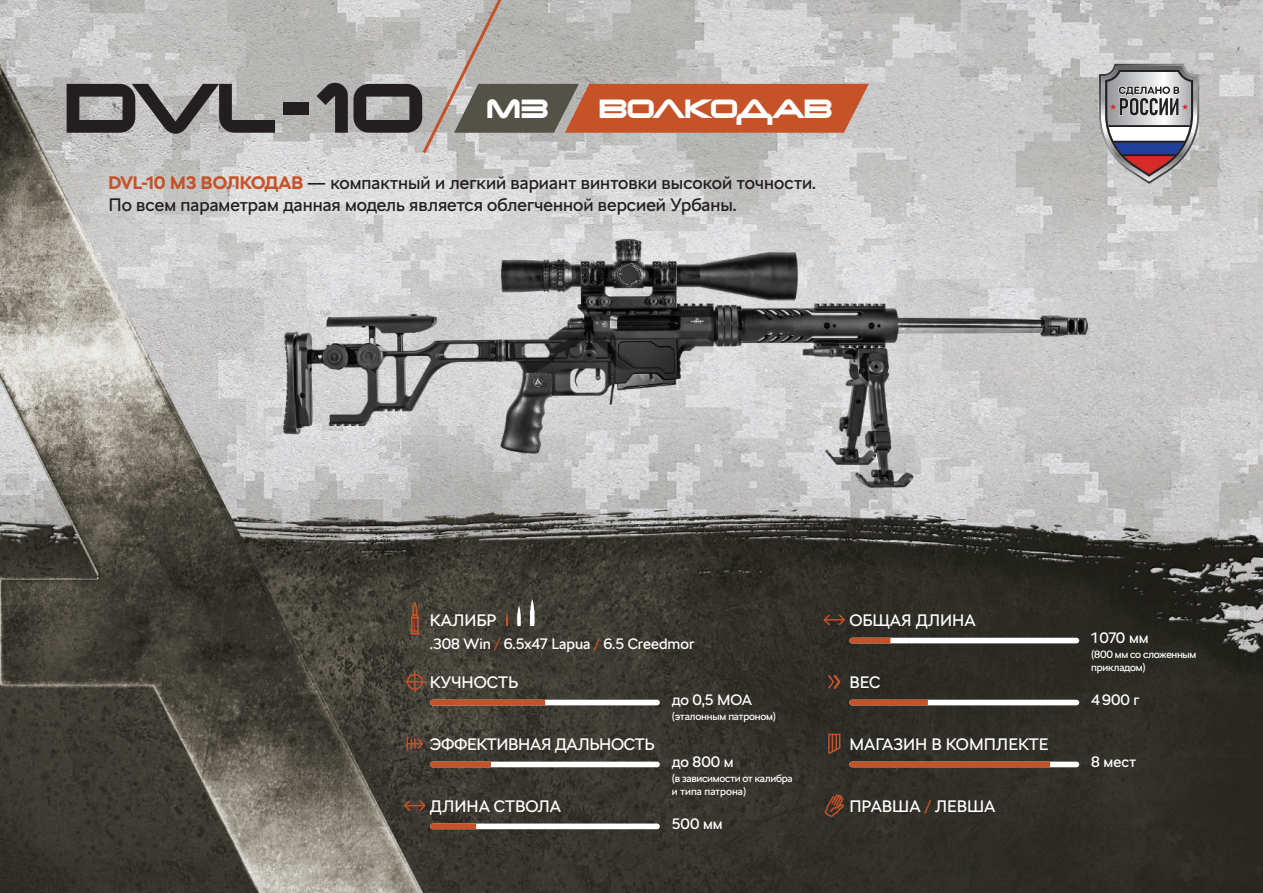
<style>
.page{position:relative;width:1263px;height:893px;background:#fff}
.page>*{position:absolute;margin:0;border:0;box-sizing:border-box;transform-origin:0 0}
.t1{font:700 88.5px "Changeling Neo";color:#231f20}
.t2{font:700 33.45px "Changeling Neo";color:#fff}
.t3{font:18px/21.6px "SKODA Next";color:#231f20}
.t4{font:16.5px "SKODA Next";color:#fff}
.t5{font:16.5px "SKODA Next";letter-spacing:-.02em;color:#fff}
.t6{font:15px "SKODA Next";color:#fff}
.t7{font:10.5px/12.6px "SKODA Next";letter-spacing:-.03em;color:#fff}
.s1{font-weight:700;color:#c65228}
.s2{color:#c65228}
</style>
<div class="page">
<img style="left:0;top:0;width:1263px;height:893px">
<div style="left:72px;top:138px;width:775px;height:112px;background:#fff;opacity:.75"></div>
<svg style="left:420px;top:0;width:449px;height:157px;background:#baa298"></svg>
<svg style="left:822px;top:613px;width:24px;height:14px"></svg>
<svg style="left:827px;top:673px;width:15px;height:18px"></svg>
<svg style="left:791px;top:793px;width:54px;height:88px;background:#363028"></svg>
<div style="left:849px;top:638px;width:230px;height:5px;background:#fff;border-radius:3px"></div>
<svg style="left:849px;top:638px;width:41px;height:5px"></svg>
<div style="left:849px;top:762px;width:230px;height:5px;background:#fff;border-radius:3px"></div>
<svg style="left:849px;top:762px;width:201px;height:5px"></svg>
<svg style="left:827px;top:733px;width:14px;height:21px"></svg>
<div style="left:430px;top:762px;width:230px;height:5px;background:#fff;border-radius:3px"></div>
<svg style="left:430px;top:762px;width:61px;height:5px"></svg>
<svg style="left:406px;top:737px;width:19px;height:14px"></svg>
<div style="left:430px;top:823px;width:230px;height:6px;background:#fff;border-radius:3px"></div>
<svg style="left:430px;top:823px;width:46px;height:6px"></svg>
<div style="left:430px;top:700px;width:230px;height:5px;background:#fff;border-radius:3px"></div>
<svg style="left:430px;top:700px;width:115px;height:5px"></svg>
<hr style="left:414px;top:671px;width:2px;height:21px;background:#c65228">
<hr style="left:405px;top:681px;width:20px;height:2px;background:#c65228">
<div style="left:407px;top:674px;width:16px;height:16px;border:2px solid #c65228;border-radius:50%"></div>
<svg style="left:403px;top:799px;width:24px;height:13px"></svg>
<svg style="left:409px;top:602px;width:11px;height:33px"></svg>
<svg style="left:530px;top:599px;width:4px;height:27px"></svg>
<svg style="left:517px;top:606px;width:4px;height:20px"></svg>
<svg style="left:506px;top:612px;width:2px;height:14px"></svg>
<div style="left:849px;top:700px;width:230px;height:5px;background:#fff;border-radius:3px"></div>
<svg style="left:849px;top:700px;width:79px;height:5px"></svg>
<svg style="left:1098px;top:62px;width:102px;height:124px;background:#a7a1a7"></svg>
<hr style="left:1113px;top:141px;width:72px;height:2px;background:#231f20">
<hr style="left:1122px;top:154px;width:54px;height:2px;background:#231f20">
<h1 class="t1" style="left:64px;top:50px;width:363px">DVL-10</h1>
<h2 class="t2" style="left:486px;top:87px;width:63px">M3</h2>
<h2 class="t2" style="left:599px;top:87px;width:235px">ВОЛКОДАВ</h2>
<p class="t3" style="left:108px;top:172px;width:709px"><span class="s1">DVL-10 М3 ВОЛКОДАВ</span> — компактный и легкий вариант винтовки высокой точности.<br>По всем параметрам данная модель является облегченной версией Урбаны.</p>
<p class="t4" style="left:430px;top:610px;width:68px">КАЛИБР</p>
<p class="t6" style="left:430px;top:635px;width:266px">.308 Win <span class="s2">/</span> 6.5x47 Lapua <span class="s2">/</span> 6.5 Creedmor</p>
<p class="t4" style="left:430px;top:672px;width:90px">КУЧНОСТЬ</p>
<p class="t6" style="left:672px;top:691px;width:82px">до 0,5 МОА</p>
<p class="t7" style="left:672px;top:710px;width:106px">(эталонным патроном)</p>
<p class="t4" style="left:849px;top:610px;width:128px">ОБЩАЯ ДЛИНА</p>
<p class="t4" style="left:849px;top:672px;width:33px">ВЕС</p>
<p class="t6" style="left:1091px;top:629px;width:59px">1070 мм</p>
<p class="t7" style="left:1091px;top:648px;width:107px">(800 мм со сложенным прикладом)</p>
<p class="t6" style="left:1091px;top:691px;width:50px">4900 г</p>
<p class="t5" style="left:430px;top:734px;width:226px">ЭФФЕКТИВНАЯ ДАЛЬНОСТЬ</p>
<p class="t4" style="left:849px;top:734px;width:201px">МАГАЗИН В КОМПЛЕКТЕ</p>
<p class="t4" style="left:430px;top:796px;width:133px">ДЛИНА СТВОЛА</p>
<p class="t6" style="left:672px;top:753px;width:63px">до 800 м</p>
<p class="t6" style="left:1091px;top:753px;width:46px">8 мест</p>
<p class="t7" style="left:672px;top:772px;width:122px">(в зависимости от калибра и типа патрона)</p>
<p class="t6" style="left:672px;top:815px;width:52px">500 мм</p>
<p class="t4" style="left:849px;top:796px;width:148px">ПРАВША <span class="s2">/</span> ЛЕВША</p>
</div>
